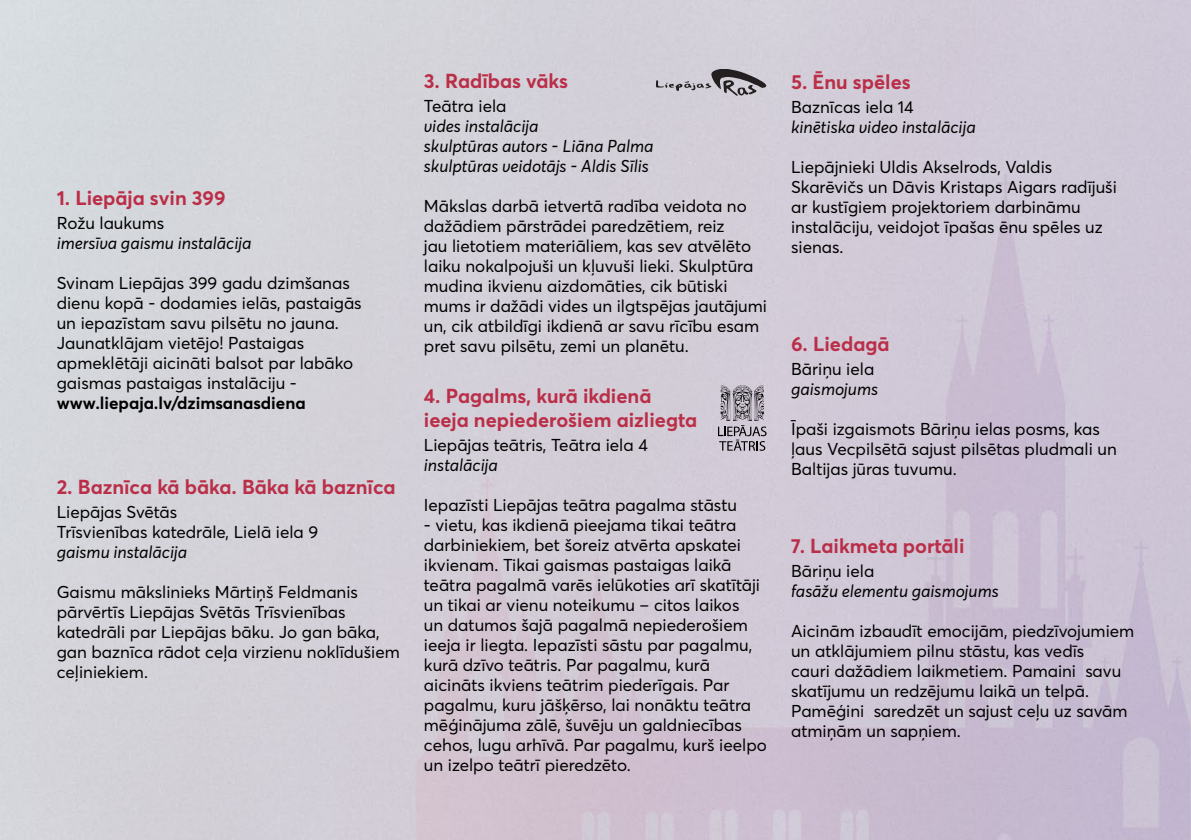
<style>
.page{position:relative;width:1191px;height:840px;background:#fff}
.page>*{position:absolute;margin:0;border:0;box-sizing:border-box;transform-origin:0 0}
.t1{font:700 20px/24px "Averta CY";color:#ba2e48}
.t2{font:17px/20px "Averta CY";color:#000}
.t3{font:italic 17px/20px "Averta CY";color:#000}
.t4{font:700 17px "Averta CY";color:#000}
.s1{font-size:18px}
</style>
<div class="page">
<img style="left:0;top:0;width:1191px;height:839px">
<svg style="left:718px;top:385px;width:48px;height:65px;background:#9f9aa3"></svg>
<svg style="left:656px;top:69px;width:110px;height:27px;background:#a5a2a9"></svg>
<p class="t1" style="left:57px;top:185px;width:171px">1. Liepāja svin 399</p>
<p class="t2" style="left:57px;top:212px;width:109px">Rožu laukums</p>
<p class="t3" style="left:57px;top:233px;width:196px">imersīva gaismu instalācija</p>
<p class="t2" style="left:57px;top:272px;width:306px">Svinam Liepājas 399 gadu dzimšanas dienu kopā - dodamies ielās, pastaigās un iepazīstam savu pilsētu no jauna.<br>Jaunatklājam vietējo! Pastaigas apmeklētāji aicināti balsot par labāko gaismas pastaigas instalāciju -</p>
<p class="t4" style="left:57px;top:391px;width:250px">www.liepaja.lv/dzimsanasdiena</p>
<p class="t1" style="left:57px;top:474px;width:340px">2. Baznīca kā bāka. Bāka kā baznīca</p>
<p class="t2" style="left:57px;top:501px;width:263px">Liepājas Svētās<br>Trīsvienības katedrāle, Lielā iela 9</p>
<p class="t3" style="left:57px;top:542px;width:132px">gaismu instalācija</p>
<p class="t2" style="left:57px;top:581px;width:345px">Gaismu mākslinieks Mārtiņš Feldmanis pārvērtīs Liepājas Svētās Trīsvienības katedrāli par Liepājas bāku. Jo gan bāka, gan baznīca rādot ceļa virzienu noklīdušiem ceļiniekiem.</p>
<p class="t1" style="left:424px;top:68px;width:146px">3. Radības vāks</p>
<p class="t2" style="left:424px;top:95px;width:84px">Teātra iela</p>
<p class="t3" style="left:424px;top:116px;width:231px">vides instalācija<br>skulptūras autors <span class="s1">-</span> Liāna Palma skulptūras veidotājs <span class="s1">-</span> Aldis Sīlis</p>
<p class="t2" style="left:424px;top:195px;width:345px">Mā kslas darbā ietvertā radība veidota no dažādiem pārstrādei paredzētiem, reiz<br>jau lietotiem materiā liem, kas sev atvēlēto laiku nokalpojuši un kļuvuši lieki. Skulptūra mudina ikvienu aizdomāties, cik būtiski mums ir dažādi vides un ilgtspējas jautājumi un, cik atbildīgi ikdienā ar savu rīcību esam pret savu pilsētu, zemi un planētu.</p>
<p class="t1" style="left:424px;top:383px;width:275px">4. Pagalms, kurā ikdienā ieeja nepiederošiem aizliegta</p>
<p class="t2" style="left:424px;top:434px;width:225px">Liepājas teātris, Teātra iela 4</p>
<p class="t3" style="left:424px;top:455px;width:75px">instalācija</p>
<p class="t2" style="left:424px;top:494px;width:315px">Iepazīsti Liepājas teātra pagalma stāstu</p>
<p class="t2" style="left:424px;top:514px;width:344px">- vietu, kas ikdienā pieejama tikai teātra darbiniekiem, bet šoreiz atvērta apskatei ikvienam. Tikai gaismas pastaigas laikā teātra pagalmā varēs ielūkoties arī skatītāji un tikai ar vienu noteikumu – citos laikos<br>un datumos šajā pagalmā nepiederošiem ieeja ir liegta. Iepazīsti sāstu par pagalmu, kurā dzīvo teātris. Par pagalmu, kurā aicināts ikviens teātrim piederīgais. Par pagalmu, kuru jāšķērso, lai nonāktu teātra mēģinājuma zālē, šuvēju un galdniecības cehos, lugu arhīvā. Par pagalmu, kurš ieelpo un izelpo teātrī pieredzēto.</p>
<p class="t1" style="left:791px;top:69px;width:121px">5. Ēnu spēles</p>
<p class="t2" style="left:791px;top:96px;width:124px">Baznīcas iela 14</p>
<p class="t3" style="left:791px;top:117px;width:186px">kinētiska video instalācija</p>
<p class="t2" style="left:791px;top:156px;width:327px">Liepājnieki Uldis Akselrods, Valdis Skarēvičs un Dāvis Kristaps Aigars radījuši ar kustīgiem projektoriem darbināmu instalāciju, veidojot īpašas ēnu spēles uz sienas.</p>
<p class="t1" style="left:791px;top:331px;width:100px">6. Liedagā</p>
<p class="t2" style="left:791px;top:358px;width:85px">Bāriņu iela</p>
<p class="t3" style="left:791px;top:379px;width:88px">gaismojums</p>
<p class="t2" style="left:791px;top:418px;width:327px">Īpaši izgaismots Bāriņu ielas posms, kas ļaus Vecpilsētā sajust pilsētas pludmali un<br>Baltijas jūras tuvumu.</p>
<p class="t1" style="left:791px;top:532px;width:175px">7. Laikmeta portāli</p>
<p class="t2" style="left:791px;top:559px;width:85px">Bāriņu iela</p>
<p class="t3" style="left:791px;top:580px;width:209px">fasāžu elementu gaismojums</p>
<p class="t2" style="left:791px;top:619px;width:345px">Aicinām izbaudīt emocijām, piedzīvojumiem un atklājumiem pilnu stāstu, kas vedīs<br>cauri dažādiem laikmetiem. Pamaini savu skatījumu un redzējumu laikā un telpā.<br>Pamēģini saredzēt un sajust ceļu uz savām atmiņām un sapņiem.</p>
</div>
